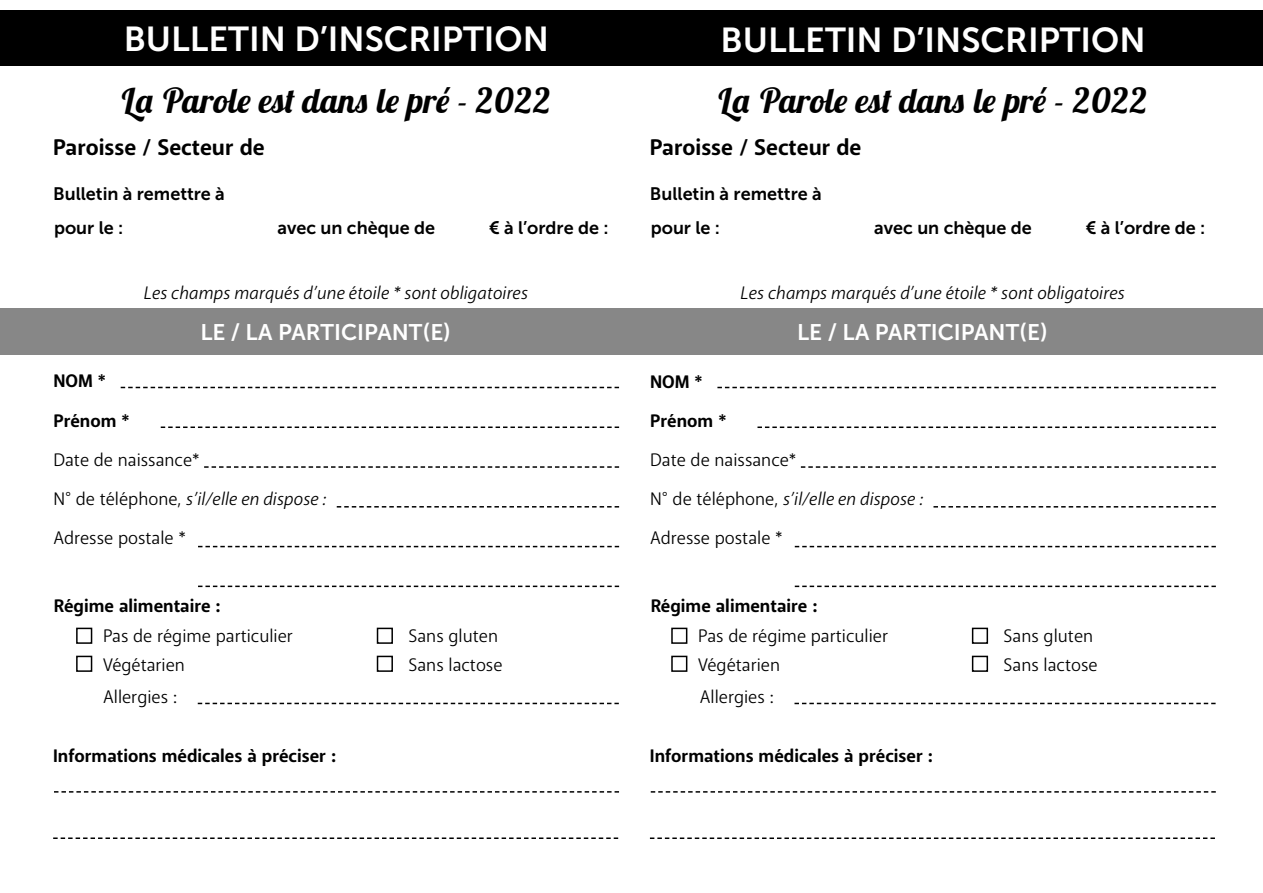
<style>
.page{position:relative;width:1263px;height:893px;background:#fff}
.page>*{position:absolute;margin:0;border:0;box-sizing:border-box;transform-origin:0 0}
.t1{font:italic 700 34.5px "Lobster Two";color:#000}
.t2{font:34.5px "Museo Sans 700";color:#fff}
.t3{font:22.5px "Museo Sans 700";color:#fff}
.t4{font:700 22.5px "Anago";color:#000}
.t5{font:18px/39px "Anago";color:#000}
.t6{font:700 18px/39px "Anago";color:#000}
.t7{font:18px/34.5px "Museo Sans 700";color:#000}
.t8{font:italic 18px "Anago";color:#000}
.s1{font-style:italic}
</style>
<div class="page">
<div style="left:0;top:309px;width:618px;height:46px;background:#878787"></div>
<div style="left:0;top:11px;width:631px;height:55px;background:#000"></div>
<svg style="left:204px;top:466px;width:415px;height:2px"></svg>
<svg style="left:121px;top:387px;width:498px;height:1px"></svg>
<svg style="left:161px;top:426px;width:458px;height:2px"></svg>
<svg style="left:337px;top:506px;width:282px;height:2px"></svg>
<svg style="left:198px;top:546px;width:421px;height:1px"></svg>
<svg style="left:198px;top:586px;width:421px;height:1px"></svg>
<svg style="left:198px;top:703px;width:421px;height:1px"></svg>
<svg style="left:54px;top:791px;width:565px;height:2px"></svg>
<svg style="left:53px;top:837px;width:565px;height:2px"></svg>
<div style="left:596px;top:309px;width:667px;height:46px;background:#878787"></div>
<div style="left:619px;top:11px;width:644px;height:55px;background:#000"></div>
<svg style="left:801px;top:466px;width:415px;height:2px"></svg>
<svg style="left:717px;top:387px;width:499px;height:1px"></svg>
<svg style="left:757px;top:426px;width:459px;height:2px"></svg>
<svg style="left:933px;top:506px;width:283px;height:2px"></svg>
<svg style="left:795px;top:546px;width:421px;height:1px"></svg>
<svg style="left:795px;top:586px;width:421px;height:1px"></svg>
<svg style="left:794px;top:703px;width:421px;height:1px"></svg>
<svg style="left:651px;top:791px;width:565px;height:2px"></svg>
<svg style="left:650px;top:837px;width:565px;height:2px"></svg>
<div style="left:76px;top:628px;width:16px;height:16px;border:2px solid #000"></div>
<div style="left:671px;top:628px;width:16px;height:16px;border:2px solid #000"></div>
<div style="left:377px;top:628px;width:16px;height:16px;border:2px solid #000"></div>
<div style="left:972px;top:628px;width:16px;height:16px;border:2px solid #000"></div>
<div style="left:76px;top:656px;width:16px;height:16px;border:2px solid #000"></div>
<div style="left:671px;top:656px;width:16px;height:16px;border:2px solid #000"></div>
<div style="left:377px;top:656px;width:16px;height:16px;border:2px solid #000"></div>
<div style="left:972px;top:656px;width:16px;height:16px;border:2px solid #000"></div>
<h1 class="t2" style="left:124px;top:20px;width:427px">BULLETIN D’INSCRIPTION</h1>
<h1 class="t1" style="left:120px;top:78px;width:432px">La Parole est dans le pré - 2022</h1>
<p class="t4" style="left:53px;top:133px;width:213px">Paroisse / Secteur de</p>
<h1 class="t2" style="left:720px;top:21px;width:427px">BULLETIN D’INSCRIPTION</h1>
<h1 class="t1" style="left:717px;top:78px;width:432px">La Parole est dans le pré - 2022</h1>
<p class="t4" style="left:650px;top:133px;width:213px">Paroisse / Secteur de</p>
<p class="t7" style="left:53px;top:176px;width:173px">Bulletin à remettre à pour le :</p>
<p class="t7" style="left:277px;top:211px;width:159px">avec un chèque de</p>
<p class="t7" style="left:489px;top:211px;width:121px">€ à l’ordre de :</p>
<p class="t7" style="left:650px;top:176px;width:173px">Bulletin à remettre à pour le :</p>
<p class="t7" style="left:874px;top:211px;width:159px">avec un chèque de</p>
<p class="t7" style="left:1086px;top:211px;width:121px">€ à l’ordre de :</p>
<p class="t8" style="left:144px;top:282px;width:386px">Les champs marqués d’une étoile * sont obligatoires</p>
<p class="t8" style="left:740px;top:282px;width:386px">Les champs marqués d’une étoile * sont obligatoires</p>
<p class="t3" style="left:200px;top:320px;width:252px">LE / LA PARTICIPANT(E)</p>
<p class="t3" style="left:797px;top:320px;width:252px">LE / LA PARTICIPANT(E)</p>
<p class="t6" style="left:53px;top:362px;width:78px">NOM *<br>Prénom *</p>
<p class="t5" style="left:53px;top:440px;width:148px">Date de naissance*</p>
<p class="t6" style="left:650px;top:362px;width:78px">NOM *<br>Prénom *</p>
<p class="t5" style="left:650px;top:440px;width:148px">Date de naissance*</p>
<p class="t5" style="left:53px;top:479px;width:274px">N° de téléphone, <span class="s1">s’il/elle en dispose :<br></span>Adresse postale *</p>
<p class="t5" style="left:650px;top:479px;width:274px">N° de téléphone, <span class="s1">s’il/elle en dispose :<br></span>Adresse postale *</p>
<p class="t6" style="left:54px;top:587px;width:168px">Régime alimentaire :</p>
<p class="t6" style="left:651px;top:587px;width:168px">Régime alimentaire :</p>
<p class="t5" style="left:103px;top:617px;width:191px">Pas de régime particulier</p>
<p class="t5" style="left:408px;top:617px;width:91px">Sans gluten</p>
<p class="t5" style="left:698px;top:617px;width:191px">Pas de régime particulier</p>
<p class="t5" style="left:1004px;top:617px;width:91px">Sans gluten</p>
<p class="t5" style="left:103px;top:645px;width:83px">Végétarien</p>
<p class="t5" style="left:408px;top:645px;width:95px">Sans lactose</p>
<p class="t5" style="left:698px;top:645px;width:83px">Végétarien</p>
<p class="t5" style="left:1004px;top:645px;width:95px">Sans lactose</p>
<p class="t5" style="left:103px;top:677px;width:75px">Allergies :</p>
<p class="t6" style="left:53px;top:736px;width:284px">Informations médicales à préciser :</p>
<p class="t5" style="left:700px;top:677px;width:75px">Allergies :</p>
<p class="t6" style="left:650px;top:736px;width:284px">Informations médicales à préciser :</p>
</div>
